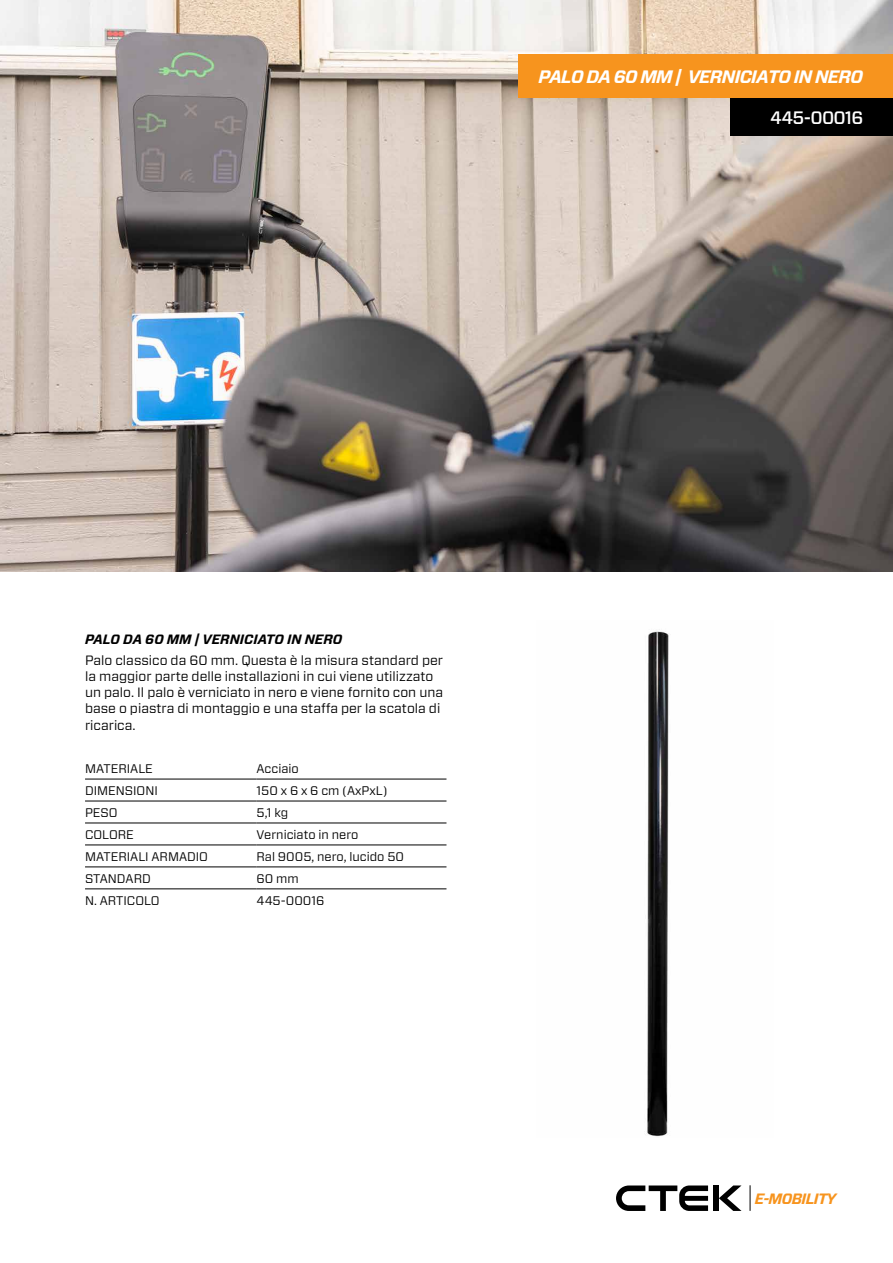
<style>
.page{position:relative;width:893px;height:1263px;background:#fff}
.page>*{position:absolute;margin:0;border:0;box-sizing:border-box;transform-origin:0 0}
.t1{font:italic 700 18px "Forza";letter-spacing:-.04em;color:#fff}
.t2{font:500 18px "Forza";letter-spacing:-.04em;color:#fff}
.t3{font:italic 700 15px "Forza";letter-spacing:-.04em;color:#f7941e}
.t4{font:13.5px/16.2px "Forza";color:#000}
.t5{font:italic 700 13.5px "Forza";color:#000}
.t6{font:12.45px "Forza";color:#000}
</style>
<div class="page">
<img style="left:0;top:0;width:893px;height:572px">
<div style="left:713px;top:1185px;width:6px;height:26px;background:#000"></div>
<svg style="left:719px;top:1185px;width:22px;height:26px"></svg>
<svg style="left:616px;top:1185px;width:92px;height:26px"></svg>
<svg style="left:750px;top:1185px;width:1px;height:26px"></svg>
<div style="left:731px;top:97px;width:162px;height:39px;background:#000"></div>
<img style="left:646px;top:631px;width:23px;height:506px">
<div style="left:518px;top:54px;width:375px;height:43px;background:#f7941e"></div>
<hr style="left:85px;top:844px;width:172px;height:1px;background:#000">
<hr style="left:257px;top:844px;width:189px;height:1px;background:#000">
<hr style="left:85px;top:866px;width:172px;height:1px;background:#000">
<hr style="left:257px;top:866px;width:189px;height:1px;background:#000">
<hr style="left:85px;top:888px;width:172px;height:1px;background:#000">
<hr style="left:257px;top:888px;width:189px;height:1px;background:#000">
<hr style="left:85px;top:801px;width:172px;height:1px;background:#000">
<hr style="left:257px;top:801px;width:189px;height:1px;background:#000">
<hr style="left:85px;top:823px;width:172px;height:1px;background:#000">
<hr style="left:257px;top:823px;width:189px;height:1px;background:#000">
<hr style="left:85px;top:779px;width:172px;height:1px;background:#000">
<hr style="left:257px;top:779px;width:189px;height:1px;background:#000">
<h1 class="t1" style="left:538px;top:64px;width:326px">PALO DA 60 MM | VERNICIATO IN NERO</h1>
<h1 class="t2" style="left:770px;top:106px;width:94px">445-00016</h1>
<p class="t5" style="left:85px;top:630px;width:259px">PALO DA 60 MM | VERNICIATO IN NERO</p>
<p class="t4" style="left:85px;top:652px;width:360px">Palo classico da 60 mm. Questa è la misura standard per la maggior parte delle installazioni in cui viene utilizzato un palo. Il palo è verniciato in nero e viene fornito con una base o piastra di montaggio e una staffa per la scatola di ricarica.</p>
<p class="t6" style="left:85px;top:760px;width:69px">MATERIALE</p>
<p class="t6" style="left:257px;top:760px;width:44px">Acciaio</p>
<p class="t6" style="left:85px;top:782px;width:74px">DIMENSIONI</p>
<p class="t6" style="left:257px;top:782px;width:133px">150 x 6 x 6 cm (AxPxL)</p>
<p class="t6" style="left:85px;top:804px;width:34px">PESO</p>
<p class="t6" style="left:257px;top:804px;width:33px">5,1 kg</p>
<p class="t6" style="left:85px;top:826px;width:50px">COLORE</p>
<p class="t6" style="left:257px;top:826px;width:103px">Verniciato in nero</p>
<p class="t6" style="left:85px;top:848px;width:125px">MATERIALI ARMADIO</p>
<p class="t6" style="left:257px;top:848px;width:149px">Ral 9005, nero, lucido 50</p>
<p class="t6" style="left:85px;top:870px;width:67px">STANDARD</p>
<p class="t6" style="left:257px;top:870px;width:44px">60 mm</p>
<p class="t6" style="left:85px;top:892px;width:76px">N. ARTICOLO</p>
<p class="t6" style="left:257px;top:892px;width:70px">445-00016</p>
<p class="t3" style="left:755px;top:1188px;width:83px">E-MOBILITY</p>
</div>
